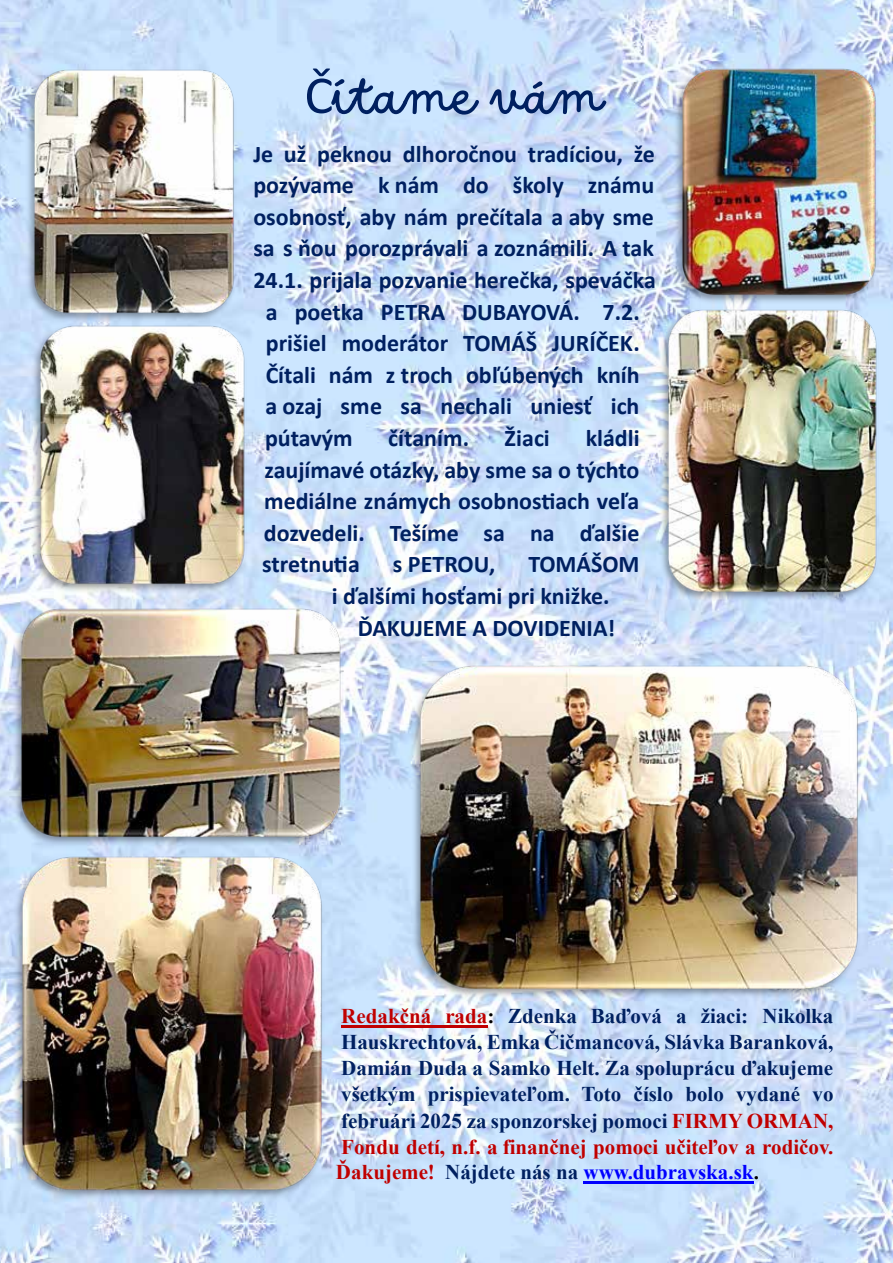
<style>
.page{position:relative;width:893px;height:1263px;background:#fff}
.page>*{position:absolute;margin:0;border:0;box-sizing:border-box;transform-origin:0 0}
.t1{font:54px "Dreaming Outloud Script Pro";color:#002060}
.t2{font:700 24px/31.5px "Calibri";color:#002060;text-align:justify}
.t3{font:700 21px/26.1px "Times New Roman";color:#002060;text-align:justify}
.s1{font-family:"Calibri"}
.s2{color:#c00000}
.s3{color:#000}
.s4{color:#00f}
</style>
<div class="page">
<img style="left:0;top:0;width:893px;height:1263px">
<hr style="left:341px;top:1025px;width:146px;height:2px;background:#c00000">
<hr style="left:583px;top:1182px;width:171px;height:2px;background:#00f">
<img style="left:670px;top:64px;width:211px;height:240px">
<img style="left:22px;top:64px;width:218px;height:260px">
<img style="left:656px;top:304px;width:226px;height:299px">
<img style="left:10px;top:604px;width:335px;height:244px">
<img style="left:409px;top:660px;width:455px;height:340px">
<img style="left:29px;top:320px;width:221px;height:276px">
<img style="left:10px;top:851px;width:318px;height:351px">
<h1 class="t1" style="left:304px;top:65px;width:301px"><span class="s1">Č</span>ítame vám</h1>
<p class="t2" style="left:253px;top:138px;width:403px">Je už peknou dlhoročnou tradíciou, že</p>
<p class="t2" style="left:253px;top:169px;width:402px">pozývame k nám do školy známu</p>
<p class="t2" style="left:253px;top:201px;width:402px">osobnosť, aby nám prečítala a aby sme</p>
<p class="t2" style="left:253px;top:232px;width:402px">sa s ňou porozprávali a zoznámili. A tak</p>
<p class="t2" style="left:253px;top:264px;width:404px">24.1. prijala pozvanie herečka, speváčka</p>
<p class="t2" style="left:266px;top:296px;width:375px">a poetka PETRA DUBAYOVÁ. 7.2.</p>
<p class="t2" style="left:266px;top:327px;width:375px">prišiel moderátor TOMÁŠ JURÍČEK.</p>
<p class="t2" style="left:266px;top:359px;width:376px">Čítali nám z troch obľúbených kníh</p>
<p class="t2" style="left:265px;top:390px;width:376px">a ozaj sme sa nechali uniesť ich</p>
<p class="t2" style="left:265px;top:422px;width:89px">pútavým</p>
<p class="t2" style="left:388px;top:422px;width:82px">čítaním.</p>
<p class="t2" style="left:505px;top:422px;width:47px">Žiaci</p>
<p class="t2" style="left:262px;top:422px;width:379px;text-indent:324px">kládli zaujímavé otázky, aby sme sa o týchto mediálne známych osobnostiach veľa dozvedeli. Tešíme sa na ďalšie stretnutia</p>
<p class="t2" style="left:332px;top:548px;width:309px;text-indent:197px">TOMÁŠOM i ďalšími hosťami pri knižke.</p>
<p class="t2" style="left:358px;top:612px;width:259px">ĎAKUJEME A DOVIDENIA!</p>
<p class="t2" style="left:393px;top:548px;width:104px">s PETROU,</p>
<p class="t3" style="left:336px;top:1002px;width:499px"><span class="s2">Redakčná rada</span><span class="s3">:</span> Zdenka Baďová a žiaci: Nikolka Hauskrechtová, Emka Čičmancová, Slávka Baranková, Damián Duda a Samko Helt. Za spoluprácu ďakujeme všetkým prispievateľom. Toto číslo bolo vydané vo februári 2025 za sponzorskej pomoci <span class="s2">FIRMY ORMAN, Fondu detí, n.f. a finančnej pomoci učiteľov a rodičov.<br>Ďakujeme!</span> Nájdete nás na <span class="s4">www.dubravska.sk</span><span class="s3">.</span></p>
</div>
